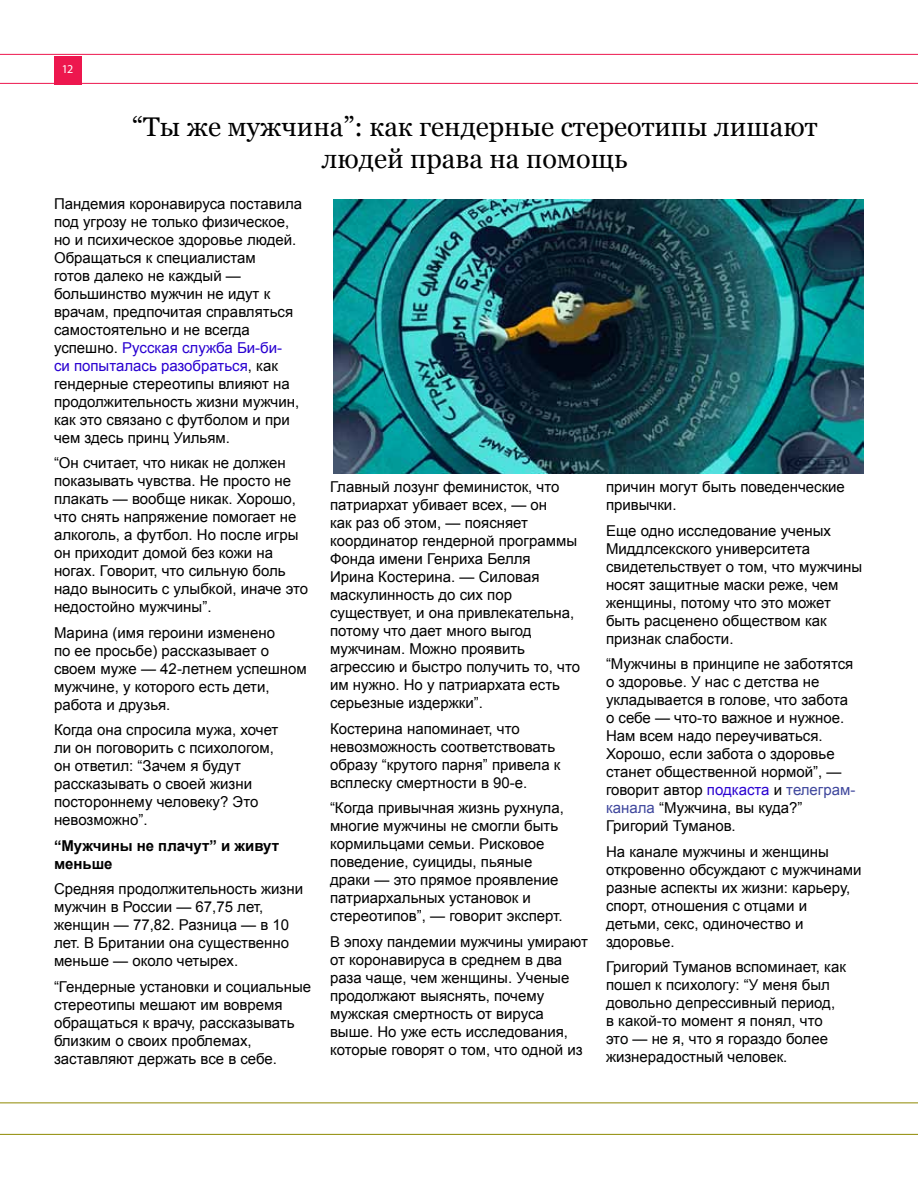
<style>
.page{position:relative;width:918px;height:1188px;background:#fff}
.page>*{position:absolute;margin:0;border:0;box-sizing:border-box;transform-origin:0 0}
.t1{font:27px/32.4px "Georgia";color:#000;text-align:center}
.t2{font:15px/18px "Arial";color:#000}
.t3{font:15px/18px "Arial";color:#010202}
.t4{font:700 15px/18px "Arial";color:#000}
.t5{font:12px "Myriad Pro";color:#fff}
.s1{color:#2900d1}
.s2{color:#3f479d}
</style>
<div class="page">
<div style="left:54px;top:56px;width:27px;height:28px;background:#ed174e"></div>
<hr style="left:0;top:54px;width:918px;height:1px;background:#ed174e">
<hr style="left:0;top:83px;width:918px;height:1px;background:#ed174e">
<hr style="left:0;top:1134px;width:918px;height:1px;background:#8e8901">
<hr style="left:0;top:1102px;width:918px;height:1px;background:#8e8901">
<img style="left:333px;top:199px;width:531px;height:275px">
<p class="t5" style="left:62px;top:62px;width:13px">12</p>
<h1 class="t1" style="left:132px;top:111px;width:687px">“Ты же мужчина”: как гендерные стереотипы лишают людей права на помощь</h1>
<p class="t2" style="left:54px;top:195px;width:250px">Пандемия коронавируса поставила под угрозу не только физическое, но и психическое здоровье людей.<br>Обращаться к специалистам<br>готов далеко не каждый — большинство мужчин не идут к врачам, предпочитая справляться самостоятельно и не всегда успешно. <span class="s1">Русская служба Би-би-<br>си попыталась разобраться</span>, как гендерные стереотипы влияют на продолжительность жизни мужчин, как это связано с футболом и при чем здесь принц Уильям.</p>
<p class="t2" style="left:54px;top:454px;width:256px">“Он считает, что никак не должен показывать чувства. Не просто не плакать — вообще никак. Хорошо, что снять напряжение помогает не алкоголь, а футбол. Но после игры он приходит домой без кожи на ногах. Говорит, что сильную боль надо выносить с улыбкой, иначе это недостойно мужчины”.</p>
<p class="t2" style="left:54px;top:624px;width:254px">Марина (имя героини изменено<br>по ее просьбе) рассказывает о своем муже — 42-летнем успешном мужчине, у которого есть дети, работа и друзья.</p>
<p class="t2" style="left:54px;top:721px;width:226px">Когда она спросила мужа, хочет ли он поговорить с психологом, он ответил: “Зачем я будут рассказывать о своей жизни постороннему человеку? Это невозможно”.</p>
<p class="t4" style="left:54px;top:837px;width:227px">“Мужчины не плачут” и живут меньше</p>
<p class="t2" style="left:54px;top:880px;width:251px">Средняя продолжительность жизни мужчин в России — 67,75 лет, женщин — 77,82. Разница — в 10 лет. В Британии она существенно меньше — около четырех.</p>
<p class="t2" style="left:54px;top:978px;width:259px">“Гендерные установки и социальные стереотипы мешают им вовремя обращаться к врачу, рассказывать близким о своих проблемах, заставляют держать все в себе.</p>
<p class="t2" style="left:330px;top:478px;width:252px">Главный лозунг феминисток, что патриархат убивает всех, — он<br>как раз об этом, — поясняет координатор гендерной программы<br>Фонда имени Генриха Белля<br>Ирина Костерина. — Силовая маскулинность до сих пор существует, и она привлекательна, потому что дает много выгод мужчинам. Можно проявить агрессию и быстро получить то, что им нужно. Но у патриархата есть серьезные издержки”.</p>
<p class="t2" style="left:330px;top:720px;width:232px">Костерина напоминает, что невозможность соответствовать образу “крутого парня” привела к всплеску смертности в 90-е.</p>
<p class="t2" style="left:330px;top:799px;width:235px">“Когда привычная жизнь рухнула, многие мужчины не смогли быть кормильцами семьи. Рисковое поведение, суициды, пьяные драки — это прямое проявление патриархальных установок и стереотипов”, — говорит эксперт.</p>
<p class="t2" style="left:330px;top:933px;width:260px">В эпоху пандемии мужчины умирают от коронавируса в среднем в два раза чаще, чем женщины. Ученые продолжают выяснять, почему мужская смертность от вируса выше. Но уже есть исследования, которые говорят о том, что одной из</p>
<p class="t2" style="left:606px;top:478px;width:240px">причин могут быть поведенческие привычки.</p>
<p class="t2" style="left:606px;top:522px;width:258px">Еще одно исследование ученых<br>Миддлсекского университета свидетельствует о том, что мужчины носят защитные маски реже, чем женщины, потому что это может быть расценено обществом как признак слабости.</p>
<p class="t2" style="left:606px;top:655px;width:251px">“Мужчины в принципе не заботятся о здоровье. У нас с детства не укладывается в голове, что забота о себе — что-то важное и нужное.<br>Нам всем надо переучиваться.<br>Хорошо, если забота о здоровье станет общественной нормой”, — говорит автор <span class="s1">подкаста</span> и <span class="s2">телеграм&shy;канала</span> “Мужчина, вы куда?”<br>Григорий Туманов.</p>
<p class="t2" style="left:606px;top:843px;width:257px">На канале мужчины и женщины откровенно обсуждают с мужчинами разные аспекты их жизни: карьеру, спорт, отношения с отцами и детьми, секс, одиночество и здоровье.</p>
<p class="t3" style="left:606px;top:958px;width:242px">Григорий Туманов вспоминает, как пошел к психологу: “У меня был довольно депрессивный период, в какой-то момент я понял, что это — не я, что я гораздо более жизнерадостный человек.</p>
</div>
